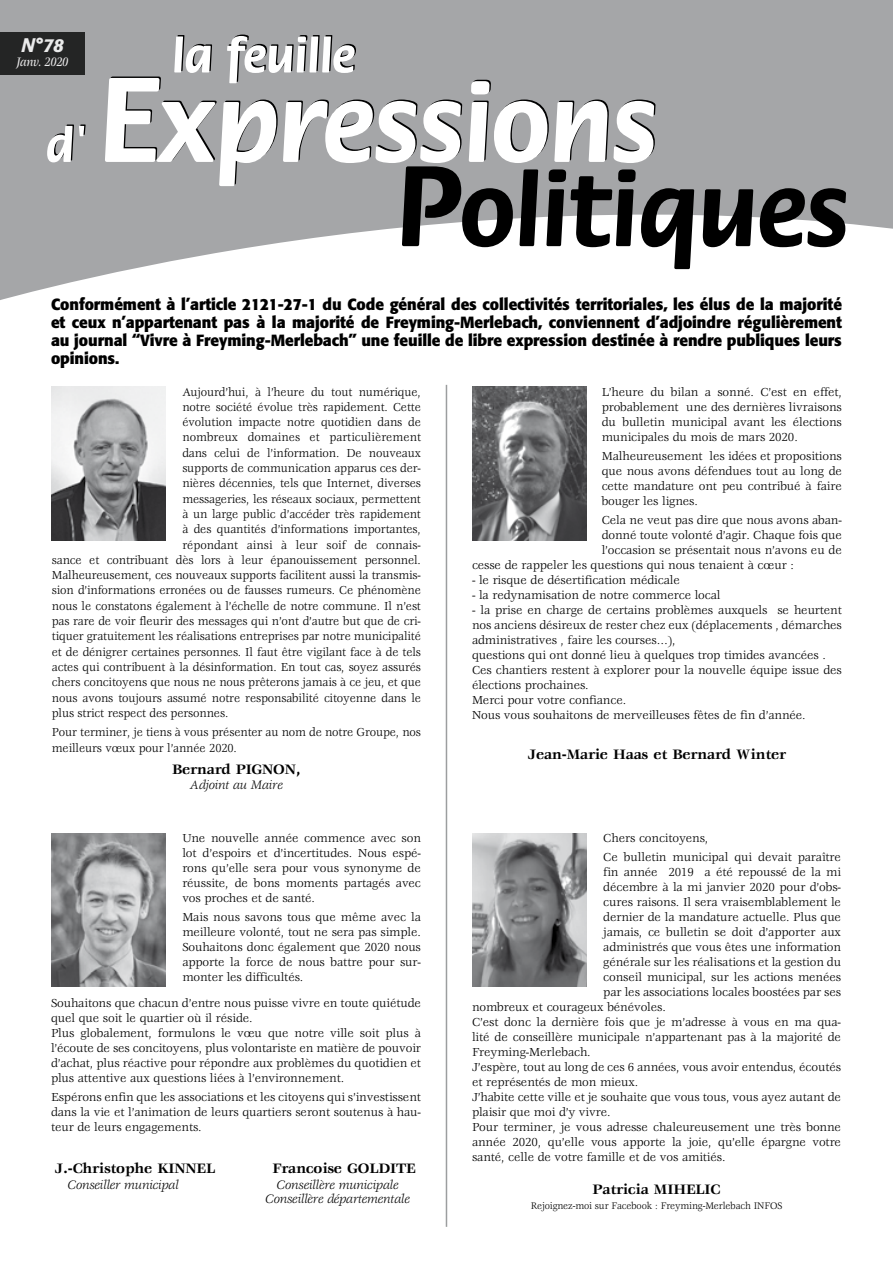
<style>
.page{position:relative;width:893px;height:1263px;background:#fff}
.page>*{position:absolute;margin:0;border:0;box-sizing:border-box;transform-origin:0 0}
.t1{font:italic 500 condensed 19.5px "Formata";color:#fff;scale:1.08 1}
.t2{font:700 16.05px/18px "Formata";letter-spacing:-.005em;color:#000;text-align:justify;scale:.96 1}
.t3{font:700 15px "Veljovic";letter-spacing:-.01em;color:#000}
.t4{font:italic 13.5px/13.5px "Veljovic";letter-spacing:-.01em;color:#000;text-align:center;scale:.96 1}
.t5{font:italic 500 13.5px "Veljovic";letter-spacing:-.03em;color:#fff;scale:.86 1}
.t6{font:12.75px/15px "Veljovic";letter-spacing:-.01em;color:#000;text-align:justify}
.t7{font:12.75px/15.3px "Veljovic";letter-spacing:-.01em;color:#000;scale:.94 1}
.t8{font:10.5px "Veljovic";letter-spacing:-.01em;color:#000;scale:.93 1}
.s1{font-size:18px}
</style>
<div class="page">
<svg style="left:0;top:0;width:893px;height:300px;fill:#a5a6a8"></svg>
<svg style="left:47px;top:124px;width:39px;height:38px"></svg>
<svg style="left:105px;top:35px;width:589px;height:234px"></svg>
<svg style="left:703px;top:189px;width:50px;height:58px;background:#3f4040"></svg>
<svg style="left:760px;top:188px;width:86px;height:59px"></svg>
<hr style="left:446px;top:385px;width:1px;height:842px;background:#9c9e9f">
<img style="left:51px;top:833px;width:115px;height:153px">
<img style="left:472px;top:387px;width:115px;height:153px">
<img style="left:51px;top:387px;width:115px;height:153px">
<img style="left:472px;top:833px;width:115px;height:153px">
<div style="left:0;top:32px;width:85px;height:42px;background:#242525"></div>
<h1 class="t1" style="left:21px;top:34px;width:41px">N<span class="s1">°</span>78</h1>
<p class="t5" style="left:17px;top:54px;width:62px">Janv. 2020</p>
<p class="t2" style="left:51px;top:296px;width:825px">Conformément à l’article 2121-27-1 du Code général des collectivités territoriales, les élus de la majorité et ceux n’appartenant pas à la majorité de Freyming-Merlebach, conviennent d’adjoindre régulièrement au journal “Vivre à Freyming-Merlebach” une feuille de libre expression destinée à rendre publiques leurs opinions.</p>
<p class="t7" style="left:182px;top:384px;width:255px">Aujourd’hui, à l’heure du tout numérique,</p>
<p class="t7" style="left:182px;top:400px;width:255px">notre société évolue très rapidement. Cette</p>
<p class="t7" style="left:182px;top:415px;width:255px">évolution impacte notre quotidien dans de</p>
<p class="t7" style="left:182px;top:430px;width:255px">nombreux domaines et particulièrement</p>
<p class="t7" style="left:182px;top:446px;width:255px">dans celui de l’information. De nouveaux</p>
<p class="t7" style="left:182px;top:461px;width:255px">supports de communication apparus ces der-</p>
<p class="t7" style="left:182px;top:476px;width:255px">nières décennies, tels que Internet, diverses</p>
<p class="t7" style="left:182px;top:492px;width:255px">messageries, les réseaux sociaux, permettent</p>
<p class="t7" style="left:182px;top:507px;width:255px">à un large public d’accéder très rapidement</p>
<p class="t7" style="left:182px;top:522px;width:255px">à des quantités d’informations importantes,</p>
<p class="t7" style="left:182px;top:537px;width:255px">répondant ainsi à leur soif de connais-</p>
<p class="t7" style="left:52px;top:553px;width:394px">sance et contribuant dès lors à leur épanouissement personnel.</p>
<p class="t7" style="left:52px;top:568px;width:394px">Malheureusement, ces nouveaux supports facilitent aussi la transmis-</p>
<p class="t7" style="left:52px;top:583px;width:394px">sion d’informations erronées ou de fausses rumeurs. Ce phénomène</p>
<p class="t7" style="left:52px;top:599px;width:394px">nous le constatons également à l’échelle de notre commune. Il n’est</p>
<p class="t7" style="left:52px;top:614px;width:394px">pas rare de voir fleurir des messages qui n’ont d’autre but que de cri-</p>
<p class="t7" style="left:52px;top:629px;width:394px">tiquer gratuitement les réalisations entreprises par notre municipalité</p>
<p class="t7" style="left:52px;top:645px;width:394px">et de dénigrer certaines personnes. Il faut être vigilant face à de tels</p>
<p class="t7" style="left:52px;top:660px;width:394px">actes qui contribuent à la désinformation. En tout cas, soyez assurés</p>
<p class="t7" style="left:52px;top:675px;width:394px">chers concitoyens que nous ne nous prêterons jamais à ce jeu, et que</p>
<p class="t7" style="left:52px;top:690px;width:394px">nous avons toujours assumé notre responsabilité citoyenne dans le</p>
<p class="t7" style="left:52px;top:706px;width:189px">plus strict respect des personnes.</p>
<p class="t7" style="left:52px;top:725px;width:394px">Pour terminer, je tiens à vous présenter au nom de notre Groupe, nos meilleurs vœux pour l’année 2020.</p>
<p class="t3" style="left:172px;top:761px;width:130px">Bernard PIGNON,</p>
<p class="t4" style="left:190px;top:779px;width:98px">Adjoint au Maire</p>
<p class="t6" style="left:182px;top:831px;width:240px">Une nouvelle année commence avec son lot d’espoirs et d’incertitudes. Nous espé&shy;rons qu’elle sera pour vous synonyme de réussite, de bons moments partagés avec vos proches et de santé.</p>
<p class="t6" style="left:182px;top:910px;width:240px">Mais nous savons tous que même avec la meilleure volonté, tout ne sera pas simple.<br>Souhaitons donc également que 2020 nous apporte la force de nous battre pour sur&shy;monter les difficultés.</p>
<p class="t6" style="left:51px;top:996px;width:371px;text-align:left">Souhaitons que chacun d’entre nous puisse vivre en toute quiétude quel que soit le quartier où il réside.<br>Plus globalement, formulons le vœu que notre ville soit plus à l’écoute de ses concitoyens, plus volontariste en matière de pouvoir d’achat, plus réactive pour répondre aux problèmes du quotidien et plus attentive aux questions liées à l’environnement.</p>
<p class="t6" style="left:51px;top:1090px;width:371px">Espérons enfin que les associations et les citoyens qui s’investissent dans la vie et l’animation de leurs quartiers seront soutenus à hau&shy;teur de leurs engagements.</p>
<p class="t3" style="left:55px;top:1160px;width:162px">J.-Christophe KINNEL</p>
<p class="t3" style="left:272px;top:1160px;width:145px">Françoise GOLDITE</p>
<p class="t4" style="left:68px;top:1179px;width:117px">Conseiller municipal</p>
<p class="t4" style="left:265px;top:1179px;width:152px">Conseillère municipale<br>Conseillère départementale</p>
<p class="t6" style="left:602px;top:385px;width:242px">L’heure du bilan a sonné. C’est en effet, probablement une des dernières livraisons du bulletin municipal avant les élections municipales du mois de mars 2020.</p>
<p class="t6" style="left:602px;top:449px;width:242px">Malheureusement les idées et propositions que nous avons défendues tout au long de cette mandature ont peu contribué à faire bouger les lignes.</p>
<p class="t6" style="left:602px;top:513px;width:242px">Cela ne veut pas dire que nous avons aban-</p>
<p class="t6" style="left:602px;top:528px;width:242px">donné toute volonté d’agir. Chaque fois que</p>
<p class="t6" style="left:602px;top:543px;width:242px">l’occasion se présentait nous n’avons eu de</p>
<p class="t6" style="left:472px;top:558px;width:323px">cesse de rappeler les questions qui nous tenaient à cœur :</p>
<p class="t6" style="left:472px;top:573px;width:209px">- le risque de désertification médicale</p>
<p class="t6" style="left:472px;top:588px;width:250px">- la redynamisation de notre commerce local</p>
<p class="t6" style="left:472px;top:603px;width:371px;text-align:left">- la prise en charge de certains problèmes auxquels se heurtent nos anciens désireux de rester chez eux (déplacements , démarches administratives , faire les courses…),<br>questions qui ont donné lieu à quelques trop timides avancées .<br>Ces chantiers restent à explorer pour la nouvelle équipe issue des élections prochaines.<br>Merci pour votre confiance.<br>Nous vous souhaitons de merveilleuses fêtes de fin d’année.</p>
<p class="t3" style="left:528px;top:746px;width:259px">Jean-Marie Haas et Bernard Winter</p>
<p class="t6" style="left:603px;top:829px;width:239px;line-height:19.2px">Chers concitoyens,<br>Ce bulletin municipal qui devait paraître</p>
<p class="t6" style="left:603px;top:865px;width:239px">fin année 2019 a été repoussé de la mi</p>
<p class="t6" style="left:603px;top:880px;width:239px">décembre à la mi janvier 2020 pour d’obs-</p>
<p class="t6" style="left:603px;top:895px;width:239px">cures raisons. Il sera vraisemblablement le</p>
<p class="t6" style="left:603px;top:910px;width:239px">dernier de la mandature actuelle. Plus que</p>
<p class="t6" style="left:603px;top:925px;width:239px">jamais, ce bulletin se doit d’apporter aux</p>
<p class="t6" style="left:603px;top:940px;width:239px">administrés que vous êtes une information</p>
<p class="t6" style="left:603px;top:955px;width:239px">générale sur les réalisations et la gestion du</p>
<p class="t6" style="left:603px;top:970px;width:239px">conseil municipal, sur les actions menées</p>
<p class="t6" style="left:603px;top:985px;width:239px">par les associations locales boostées par ses</p>
<p class="t6" style="left:472px;top:1000px;width:195px">nombreux et courageux bénévoles.</p>
<p class="t6" style="left:472px;top:1015px;width:371px">C’est donc la dernière fois que je m’adresse à vous en ma qua-</p>
<p class="t6" style="left:472px;top:1030px;width:371px">lité de conseillère municipale n’appartenant pas à la majorité de</p>
<p class="t6" style="left:472px;top:1045px;width:120px">Freyming-Merlebach.</p>
<p class="t6" style="left:472px;top:1060px;width:371px">J’espère, tout au long de ces 6 années, vous avoir entendus, écoutés</p>
<p class="t6" style="left:472px;top:1075px;width:168px">et représentés de mon mieux.</p>
<p class="t6" style="left:472px;top:1090px;width:371px">J’habite cette ville et je souhaite que vous tous, vous ayez autant de</p>
<p class="t6" style="left:472px;top:1105px;width:140px">plaisir que moi d’y vivre.</p>
<p class="t6" style="left:472px;top:1120px;width:371px">Pour terminer, je vous adresse chaleureusement une très bonne</p>
<p class="t6" style="left:472px;top:1135px;width:371px">année 2020, qu’elle vous apporte la joie, qu’elle épargne votre</p>
<p class="t6" style="left:472px;top:1150px;width:255px">santé, celle de votre famille et de vos amitiés.</p>
<p class="t3" style="left:593px;top:1181px;width:129px">Patricia MIHELIC</p>
<p class="t8" style="left:531px;top:1200px;width:272px">Rejoignez-moi sur Facebook : Freyming-Merlebach INFOS</p>
</div>
